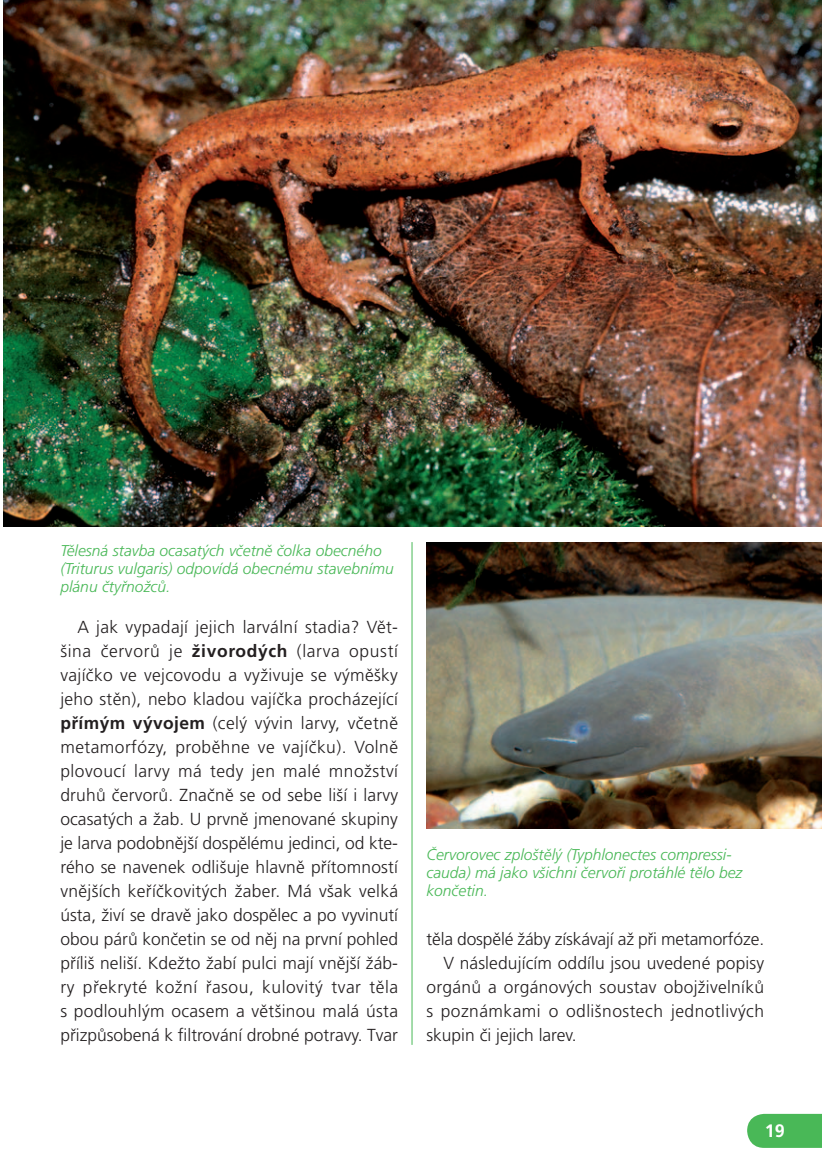
<style>
.page{position:relative;width:822px;height:1175px;background:#fff}
.page>*{position:absolute;margin:0;border:0;box-sizing:border-box;transform-origin:0 0}
.t1{font:700 18px "Frutiger CE";color:#fff}
.t2{font:300 17.4px/24px "Frutiger CE";letter-spacing:.005em;color:#231f20;text-align:justify}
.t3{font:300 17.4px "Frutiger CE";letter-spacing:.025em;color:#231f20}
.t4{font:italic 300 15.6px/18px "Frutiger CE";color:#49b857}
.s1{font-weight:700}
</style>
<div class="page">
<svg style="left:747px;top:1114px;width:74px;height:34px;background:#52bb5f"></svg>
<img style="left:4px;top:0;width:817px;height:526px">
<img style="left:426px;top:543px;width:395px;height:285px">
<hr style="left:411px;top:542px;width:1px;height:503px;background:#49b857">
<p class="t4" style="left:60px;top:543px;width:335px">Tělesná stavba ocasatých včetně čolka obecného (Triturus vulgaris) odpovídá obecnému stavebnímu plánu čtyřnožců.</p>
<p class="t2" style="left:60px;top:616px;width:339px;text-indent:17px">A jak vypadají jejich larvální stadia? Vět&shy;šina červorů je <span class="s1">živorodých</span> (larva opustí vajíčko ve vejcovodu a vyživuje se výměšky jeho stěn), nebo kladou vajíčka procházející <span class="s1">přímým vývojem</span> (celý vývin larvy, včetně metamorfózy, proběhne ve vajíčku). Volně plovoucí larvy má tedy jen malé množství druhů červorů. Značně se od sebe liší i larvy ocasatých a žab. U prvně jmenované skupiny je larva podobnější dospělému jedinci, od kte&shy;rého se navenek odlišuje hlavně přítomností vnějších keříčkovitých žaber. Má však velká ústa, živí se dravě jako dospělec a po vyvinutí obou párů končetin se od něj na první pohled příliš neliší. Kdežto žabí pulci mají vnější žáb&shy;ry překryté kožní řasou, kulovitý tvar těla s podlouhlým ocasem a většinou malá ústa přizpůsobená k filtrování drobné potravy. Tvar</p>
<p class="t4" style="left:426px;top:847px;width:317px">Červorovec zploštělý (Typhlonectes compressi&shy;cauda) má jako všichni červoři protáhlé tělo bez končetin.</p>
<p class="t2" style="left:426px;top:928px;width:339px">těla dospělé žáby získávají až při metamorfóze.</p>
<p class="t2" style="left:443px;top:952px;width:322px">V následujícím oddílu jsou uvedené popisy</p>
<p class="t2" style="left:426px;top:976px;width:339px">orgánů a orgánových soustav obojživelníků</p>
<p class="t3" style="left:426px;top:1004px;width:339px">s poznámkami o odlišnostech jednotlivých</p>
<p class="t2" style="left:426px;top:1024px;width:152px">skupin či jejich larev.</p>
<p class="t1" style="left:764px;top:1123px;width:22px">19</p>
</div>
